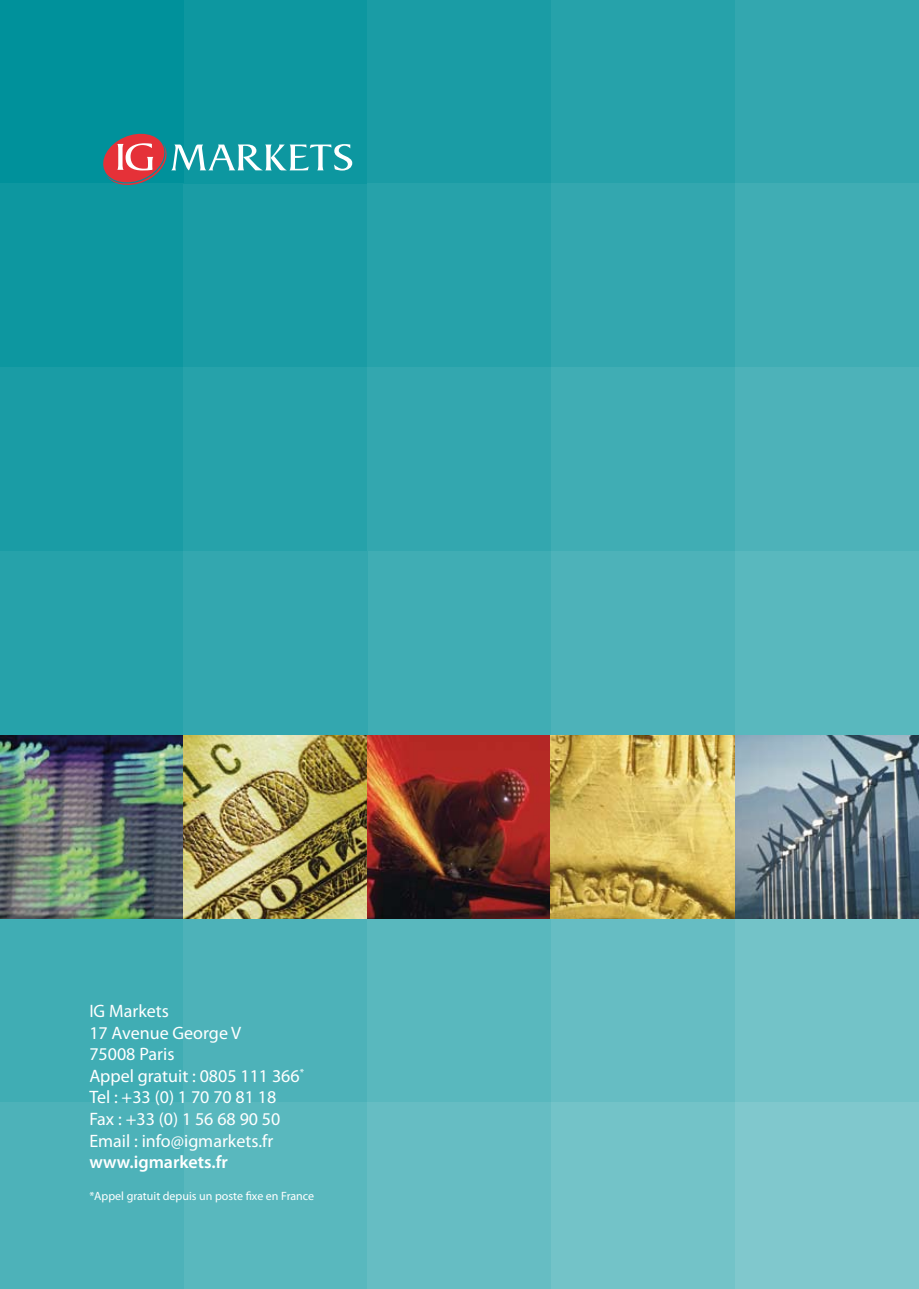
<style>
.page{position:relative;width:919px;height:1289px;background:#fff}
.page>*{position:absolute;margin:0;border:0;box-sizing:border-box;transform-origin:0 0}
.t1{font:18px/21.6px "Myriad Pro";color:#fff}
.t2{font:600 18px "Myriad Pro";color:#fff}
.t3{font:12px "Myriad Pro";color:#fff}
</style>
<div class="page">
<div style="left:0;top:0;width:250px;height:261px;background:#00919b"></div>
<div style="left:0;top:184px;width:213px;height:204px;background:#0d97a0"></div>
<div style="left:184px;top:0;width:228px;height:219px;background:#0d97a0"></div>
<div style="left:367px;top:0;width:224px;height:217px;background:#1a9ca5"></div>
<div style="left:0;top:367px;width:188px;height:191px;background:#1a9ca5"></div>
<div style="left:0;top:551px;width:223px;height:233px;background:#26a2aa"></div>
<img style="left:0;top:735px;width:184px;height:183px">
<div style="left:551px;top:0;width:212px;height:219px;background:#26a2aa"></div>
<div style="left:735px;top:0;width:183px;height:248px;background:#33a7af"></div>
<div style="left:184px;top:184px;width:238px;height:200px;background:#1a9ca5"></div>
<div style="left:367px;top:184px;width:208px;height:264px;background:#26a2aa"></div>
<div style="left:551px;top:184px;width:198px;height:193px;background:#33a7af"></div>
<div style="left:735px;top:184px;width:183px;height:192px;background:#40adb4"></div>
<div style="left:184px;top:367px;width:224px;height:191px;background:#26a2aa"></div>
<div style="left:367px;top:367px;width:221px;height:192px;background:#33a7af"></div>
<div style="left:551px;top:367px;width:216px;height:206px;background:#40adb4"></div>
<div style="left:735px;top:367px;width:183px;height:202px;background:#4db2b9"></div>
<div style="left:184px;top:551px;width:190px;height:190px;background:#33a7af"></div>
<div style="left:367px;top:551px;width:223px;height:196px;background:#40adb4"></div>
<div style="left:551px;top:551px;width:193px;height:206px;background:#4db2b9"></div>
<div style="left:735px;top:551px;width:183px;height:198px;background:#59b8be"></div>
<img style="left:184px;top:735px;width:183px;height:183px">
<img style="left:367px;top:735px;width:184px;height:183px">
<img style="left:551px;top:735px;width:184px;height:183px">
<img style="left:735px;top:735px;width:183px;height:183px">
<div style="left:0;top:918px;width:242px;height:244px;background:#40adb4"></div>
<div style="left:184px;top:918px;width:202px;height:191px;background:#4db2b9"></div>
<div style="left:367px;top:918px;width:202px;height:192px;background:#59b8be"></div>
<div style="left:551px;top:918px;width:214px;height:192px;background:#66bdc3"></div>
<div style="left:735px;top:918px;width:183px;height:191px;background:#73c3c8"></div>
<div style="left:0;top:1102px;width:190px;height:186px;background:#4db2b9"></div>
<div style="left:184px;top:1102px;width:199px;height:186px;background:#59b8be"></div>
<div style="left:367px;top:1102px;width:205px;height:186px;background:#66bdc3"></div>
<div style="left:551px;top:1102px;width:206px;height:186px;background:#73c3c8"></div>
<div style="left:735px;top:1102px;width:183px;height:186px;background:#80c8cd"></div>
<svg style="left:103px;top:134px;width:249px;height:51px"></svg>
<p class="t1" style="left:89px;top:999px;width:216px">IG Markets<br>17 Avenue George V<br>75008 Paris<br>Appel gratuit : 0805 111 366<sup>*<br></sup>Tel : +33 (0) 1 70 70 81 18<br>Fax : +33 (0) 1 56 68 90 50<br>Email : info@igmarkets.fr</p>
<p class="t2" style="left:89px;top:1150px;width:140px">www.igmarkets.fr</p>
<p class="t3" style="left:89px;top:1188px;width:226px">*Appel gratuit depuis un poste fixe en France</p>
</div>
